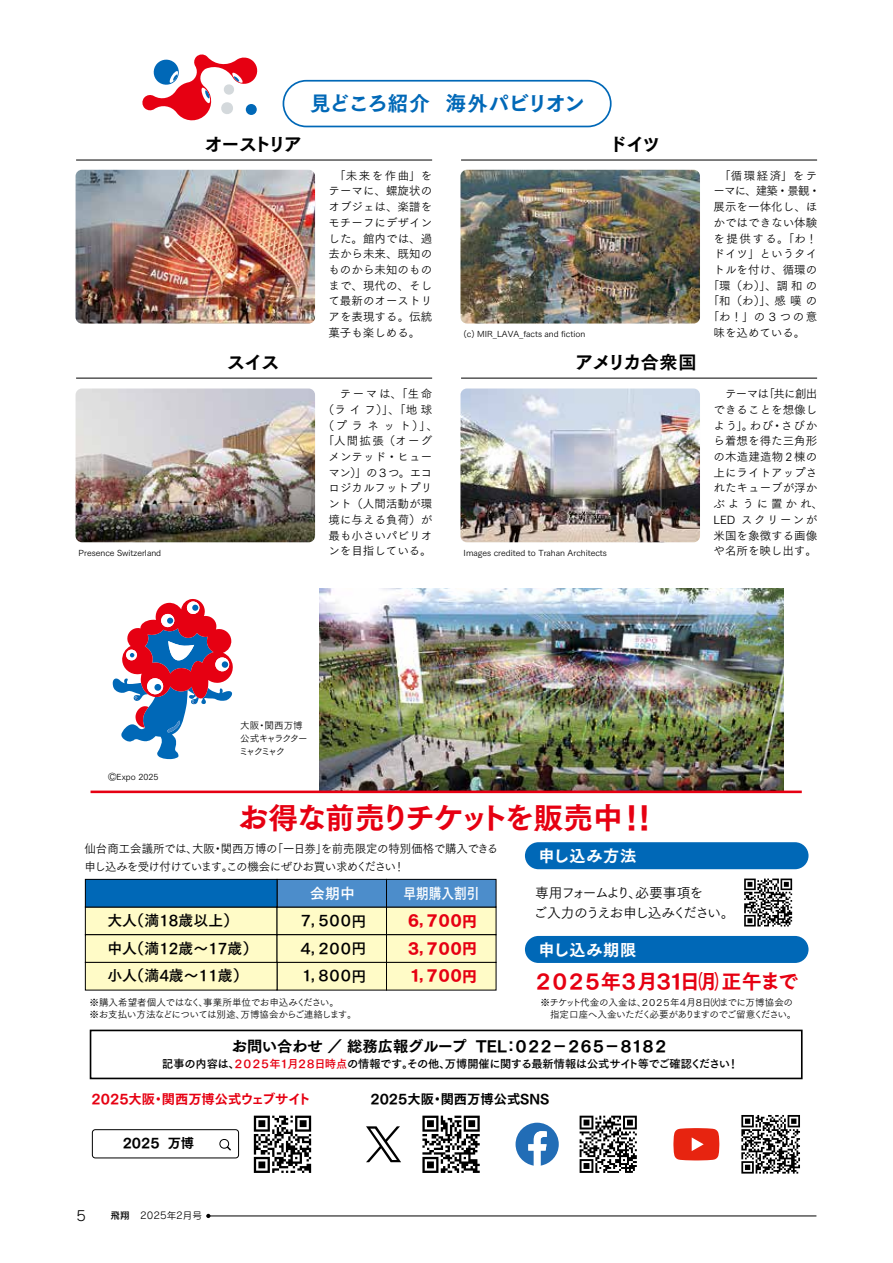
<style>
.page{position:relative;width:893px;height:1263px;background:#fff}
.page>*{position:absolute;margin:0;border:0;box-sizing:border-box;transform-origin:0 0}
.t1{font:29.7px "Tsuku Go Pro E";letter-spacing:-.04em;color:#e60012}
.t2{font:20.4px "Tsuku Go Pro E";letter-spacing:-.06em;color:#0068b7}
.t3{font:20.25px "Tsuku Go Pro E";letter-spacing:-.145em;color:#e60012}
.t4{font:18px "Tsuku Go Pro E";letter-spacing:-.06em;color:#000}
.t5{font:18px "Tsuku Go Pro E";letter-spacing:-.025em;color:#000}
.t6{font:16.2px "Tsuku Go Pro E";letter-spacing:.04em;color:#fff}
.t7{font:15.3px "Tsuku Go Pro E";letter-spacing:-.03em;color:#000}
.t8{font:14.85px/27.8px "Tsuku Go Pro B";color:#000}
.t9{font:14.85px/27.8px "Tsuku Go Pro H";letter-spacing:-.18em;color:#e60012;text-align:justify}
.t10{font:14.85px "Tsuku Go Pro B";color:#fff;scale:.85 1}
.t11{font:14.85px "Tsuku Go Pro B";color:#fff}
.t12{font:13.8px/20.5px "Tsuku Go Pro R";letter-spacing:-.1em;color:#000}
.t13{font:13.8px "Rodin Pro M";color:#000}
.t14{font:13.2px "Tsuku Go Pro E";color:#000}
.t15{font:13.2px "Tsuku Go Pro E";color:#e60012}
.t16{font:11.7px/17.5px "Tsuku Go Pro R";letter-spacing:-.04em;color:#000}
.t17{font:11.55px/15.8px "Tsuku Go Pro R";letter-spacing:.005em;color:#000;text-align:center}
.t18{font:11.25px "Tsuku Go Pro B";letter-spacing:-.04em;color:#000}
.t19{font:9.6px/12.1px "Tsuku Go Pro R";letter-spacing:-.07em;color:#000}
.t20{font:9.6px/12.1px "Tsuku Go Pro R";letter-spacing:-.03em;color:#000}
.t21{font:9.6px/12.8px "Tsuku Go Pro R";letter-spacing:-.175em;color:#000}
.t22{font:9.6px "Rodin Pro M";color:#000}
.t23{font:8.55px "Tsuku Go Pro R";color:#000}
.s1{color:#e60012}
.s2{font-family:"Rodin Pro DB"}
</style>
<div class="page">
<div style="left:92px;top:1129px;width:147px;height:29px;border:1px solid #000;border-radius:3px"></div>
<svg style="left:219px;top:1139px;width:12px;height:12px"></svg>
<div style="left:90px;top:1030px;width:713px;height:49px;border:2px solid #000"></div>
<svg style="left:112px;top:599px;width:121px;height:160px"></svg>
<img style="left:320px;top:588px;width:464px;height:202px">
<hr style="left:91px;top:790px;width:711px;height:3px;background:#e60012">
<div style="left:283px;top:80px;width:329px;height:47px;border:2px solid #0068b7;border-radius:23px"></div>
<img style="left:76px;top:170px;width:239px;height:154px">
<img style="left:460px;top:170px;width:240px;height:154px">
<img style="left:76px;top:388px;width:239px;height:154px">
<img style="left:460px;top:388px;width:240px;height:154px">
<div style="left:525px;top:842px;width:283px;height:27px;background:#0068b7;border-radius:14px"></div>
<div style="left:525px;top:936px;width:283px;height:27px;background:#0068b7;border-radius:14px"></div>
<svg style="left:254px;top:1115px;width:57px;height:58px"></svg>
<svg style="left:366px;top:1126px;width:35px;height:36px"></svg>
<svg style="left:516px;top:1123px;width:43px;height:43px"></svg>
<svg style="left:422px;top:1115px;width:58px;height:58px"></svg>
<svg style="left:673px;top:1128px;width:46px;height:32px"></svg>
<svg style="left:741px;top:1115px;width:59px;height:58px"></svg>
<hr style="left:76px;top:160px;width:356px;height:1px;background:#000">
<hr style="left:461px;top:160px;width:356px;height:1px;background:#000">
<hr style="left:76px;top:378px;width:356px;height:1px;background:#000">
<hr style="left:461px;top:378px;width:356px;height:1px;background:#000">
<svg style="left:744px;top:878px;width:48px;height:48px"></svg>
<svg style="left:580px;top:1116px;width:57px;height:57px"></svg>
<div style="left:85px;top:907px;width:192px;height:28px;background:#fffbc7"></div>
<div style="left:85px;top:907px;width:192px;height:28px;border:1px solid #000"></div>
<div style="left:85px;top:935px;width:192px;height:27px;background:#fffbc7"></div>
<div style="left:85px;top:934px;width:192px;height:28px;border:1px solid #000"></div>
<div style="left:277px;top:907px;width:109px;height:28px;background:#fffbc7"></div>
<div style="left:277px;top:907px;width:110px;height:28px;border:1px solid #000"></div>
<div style="left:386px;top:907px;width:110px;height:28px;background:#fffbc7"></div>
<div style="left:386px;top:907px;width:110px;height:28px;border:1px solid #000"></div>
<div style="left:277px;top:935px;width:109px;height:27px;background:#fffbc7"></div>
<div style="left:277px;top:934px;width:110px;height:28px;border:1px solid #000"></div>
<div style="left:386px;top:935px;width:110px;height:27px;background:#fffbc7"></div>
<div style="left:386px;top:934px;width:110px;height:28px;border:1px solid #000"></div>
<div style="left:277px;top:962px;width:109px;height:28px;background:#fffbc7"></div>
<div style="left:277px;top:962px;width:110px;height:28px;border:1px solid #000"></div>
<div style="left:386px;top:962px;width:110px;height:28px;background:#fffbc7"></div>
<div style="left:386px;top:962px;width:110px;height:28px;border:1px solid #000"></div>
<div style="left:85px;top:962px;width:192px;height:28px;background:#fffbc7"></div>
<div style="left:85px;top:962px;width:192px;height:28px;border:1px solid #000"></div>
<div style="left:277px;top:879px;width:109px;height:28px;background:#4c8dcb"></div>
<div style="left:277px;top:879px;width:110px;height:28px;border:1px solid #000"></div>
<div style="left:386px;top:879px;width:110px;height:28px;background:#4c8dcb"></div>
<div style="left:386px;top:879px;width:110px;height:28px;border:1px solid #000"></div>
<div style="left:85px;top:879px;width:192px;height:28px;background:#0068b7"></div>
<div style="left:85px;top:879px;width:192px;height:28px;border:1px solid #000"></div>
<svg style="left:142px;top:54px;width:116px;height:67px"></svg>
<hr style="left:208px;top:1216px;width:608px;height:1px;background:#000">
<svg style="left:206px;top:1214px;width:4px;height:4px"></svg>
<h2 class="t2" style="left:310px;top:85px;width:276px">見どころ紹介 海外パビリオン</h2>
<p class="t23" style="left:79px;top:545px;width:84px">Presence Switzerland</p>
<h3 class="t4" style="left:204px;top:128px;width:99px">オーストリア</h3>
<h3 class="t4" style="left:609px;top:128px;width:53px">ドイツ</h3>
<p class="t17" style="left:328px;top:166px;width:105px;text-align:justify">　「未来を作曲」をテーマに、螺旋状のオブジェは、楽譜をモチーフにデザインした。館内では、過去から未来、既知のものから未知のものまで、現代の、そして最新のオーストリアを表現する。伝統菓子も楽しめる。</p>
<p class="t23" style="left:464px;top:327px;width:123px">(c) MIR_LAVA_facts and fiction</p>
<h3 class="t4" style="left:227px;top:346px;width:54px">スイス</h3>
<h3 class="t5" style="left:575px;top:346px;width:123px">アメリカ合衆国</h3>
<p class="t17" style="left:323px;top:385px;width:117px">　テーマは、「生命（ライフ）」、「地球（プラネット）」、「人間拡張（オーグメンテッド・ヒューマン）」の３つ。エコロジカルフットプリント（人間活動が環境に与える負荷）が最も小さいパビリオンを目指している。</p>
<p class="t23" style="left:464px;top:545px;width:145px">Images credited to Trahan Architects</p>
<p class="t17" style="left:713px;top:166px;width:105px">　「循環経済」をテ</p>
<p class="t17" style="left:713px;top:182px;width:108px">ーマに、建築・景観・</p>
<p class="t17" style="left:713px;top:198px;width:105px">展示を一体化し、ほ</p>
<p class="t17" style="left:713px;top:213px;width:105px">かではできない体験</p>
<p class="t17" style="left:713px;top:229px;width:105px">を提供する。「わ！</p>
<p class="t17" style="left:713px;top:245px;width:105px">ドイツ」というタイ</p>
<p class="t17" style="left:713px;top:261px;width:105px">トルを付け、循環の</p>
<p class="t17" style="left:708px;top:276px;width:111px">「環（わ）」、調和の</p>
<p class="t17" style="left:708px;top:292px;width:111px">「和（わ）」、感嘆の</p>
<p class="t17" style="left:708px;top:308px;width:111px">「わ！」の３つの意</p>
<p class="t17" style="left:713px;top:323px;width:93px">味を込めている。</p>
<p class="t17" style="left:713px;top:385px;width:111px">テーマは「共に創出<br>できることを想像しよう」。わび・さびから着想を得た三角形の木造建造物 2棟の上にライトアップされたキューブが浮かぶように置かれ、<br>LED スクリーンが米国を象徴する画像や名所を映し出す。</p>
<p class="t23" style="left:108px;top:770px;width:52px">ⒸExpo 2025</p>
<p class="t21" style="left:239px;top:718px;width:70px">大阪・関西万博公式キャラクターミャクミャク</p>
<h1 class="t1" style="left:239px;top:791px;width:422px">お得な前売りチケットを販売中！！</h1>
<p class="t16" style="left:84px;top:839px;width:415px">仙台商工会議所では、大阪・関西万博の「一日券」を前売限定の特別価格で購入できる申し込みを受け付けています。この機会にぜひお買い求めください！</p>
<h3 class="t6" style="left:538px;top:841px;width:99px">申し込み方法</h3>
<p class="t11" style="left:310px;top:880px;width:46px">会期中</p>
<p class="t8" style="left:107px;top:905px;width:151px">大人（満18歳以上）<br>中人（満12歳～17歳）小人（満4歳～11歳）</p>
<p class="t8" style="left:298px;top:905px;width:69px;text-align:justify">７，５００円４，２００円１，８００円</p>
<p class="t10" style="left:404px;top:880px;width:91px">早期購入割引</p>
<p class="t9" style="left:406px;top:907px;width:72px">６，７００円３，７００円１，７００円</p>
<p class="t12" style="left:534px;top:881px;width:203px">専用フォームより、必要事項を<br>ご入力のうえお申し込みください。</p>
<h3 class="t6" style="left:538px;top:935px;width:99px">申し込み期限</h3>
<h3 class="t3" style="left:533px;top:963px;width:267px">２０２５年３月３１日㈪正午まで</h3>
<p class="t20" style="left:89px;top:995px;width:269px">※購入希望者個人ではなく、事業所単位でお申込みください。<br>※お支払い方法などについては別途、万博協会からご連絡します。</p>
<p class="t19" style="left:540px;top:995px;width:258px">※チケット代金の入金は、２０２５年４月８日㈫までに万博協会の　指定口座へ入金いただく必要がありますのでご留意ください。</p>
<h3 class="t7" style="left:232px;top:1032px;width:438px">お問い合わせ ／ 総務広報グループ TEL：０２２－２６５－８１８２</h3>
<p class="t18" style="left:162px;top:1054px;width:578px">記事の内容は、<span class="s1">２０２５年１月２８日時点</span>の情報です。その他、万博開催に関する最新情報は公式サイト等でご確認ください！</p>
<p class="t15" style="left:92px;top:1087px;width:221px">2025大阪・関西万博公式ウェブサイト</p>
<p class="t14" style="left:123px;top:1132px;width:73px">2025 万博</p>
<p class="t13" style="left:77px;top:1206px;width:11px">5</p>
<p class="t22" style="left:111px;top:1209px;width:93px"><span class="s2">飛翔</span> 2025年2月号</p>
<p class="t14" style="left:370px;top:1087px;width:181px">2025大阪・関西万博公式SNS</p>
</div>
